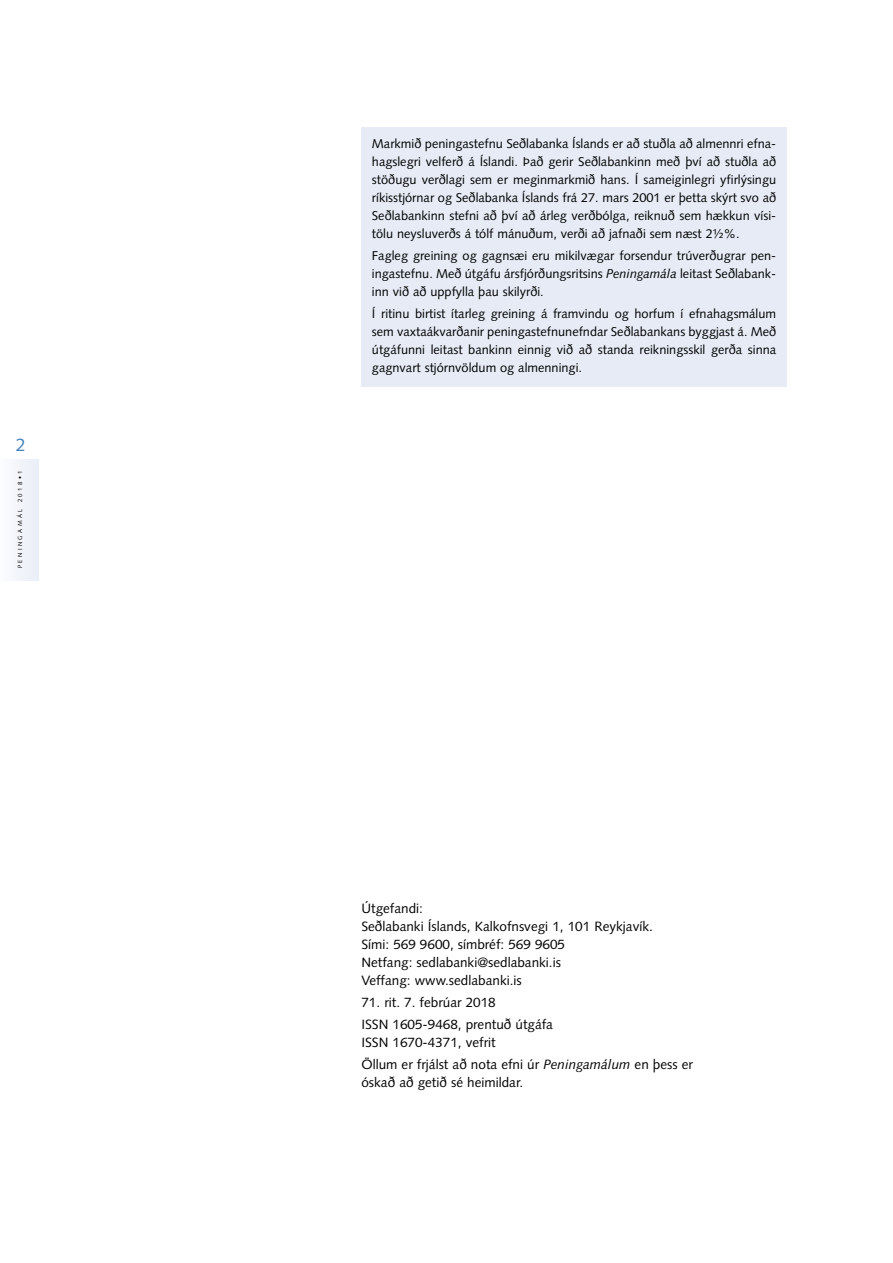
<style>
.page{position:relative;width:893px;height:1263px;background:#fff}
.page>*{position:absolute;margin:0;border:0;box-sizing:border-box;transform-origin:0 0}
.t1{font:18px "Syntax LT Std";color:#4686bf}
.t2{font:13.5px/18px "Syntax LT Std";color:#000}
.t3{font:12.75px/18px "Syntax LT Std";color:#000;text-align:justify}
.t4{font:6px "Syntax LT Std";letter-spacing:.4em;color:#000}
.s1{font-style:italic}
</style>
<div class="page">
<div style="left:0;top:460px;width:39px;height:120px;background:#f2f4fa"></div>
<div style="left:361px;top:128px;width:426px;height:259px;background:#e6ebf5"></div>
<h1 class="t1" style="left:16px;top:434px;width:12px">2</h1>
<p class="t4" style="left:17px;top:568px;width:99px;rotate:-90deg">PENINGAMÁL 2018•1</p>
<p class="t3" style="left:372px;top:134px;width:406px;text-align:left">Markmið peningastefnu Seðlabanka Íslands er að stuðla að almennri efna&shy;hagslegri velferð á Íslandi. Það gerir Seðlabankinn með því að stuðla að stöðugu verðlagi sem er meginmarkmið hans. Í sameiginlegri yfirlýsingu ríkisstjórnar og Seðlabanka Íslands frá 27. mars 2001 er þetta skýrt svo að Seðlabankinn stefni að því að árleg verðbólga, reiknuð sem hækkun vísi&shy;tölu neysluverðs á tólf mánuðum, verði að jafnaði sem næst 2½%.</p>
<p class="t3" style="left:372px;top:247px;width:404px">Fagleg greining og gagnsæi eru mikilvægar forsendur trúverðugrar pen-- ingastefnu. Með útgáfu ársfjórðungsritsins <span class="s1">Peningamála</span> leitast Seðlabank&shy;inn við að uppfylla þau skilyrði.</p>
<p class="t3" style="left:372px;top:305px;width:406px">Í ritinu birtist ítarleg greining á framvindu og horfum í efnahagsmálum sem vaxtaákvarðanir peningastefnunefndar Seðlabankans byggjast á. Með útgáfunni leitast bankinn einnig við að standa reikningsskil gerða sinna gagnvart stjórnvöldum og almenningi.</p>
<p class="t2" style="left:361px;top:899px;width:293px">Útgefandi:<br>Seðlabanki Íslands, Kalkofnsvegi 1, 101 Reykjavík.<br>Sími: 569 9600, símbréf: 569 9605<br>Netfang: sedlabanki@sedlabanki.is<br>Veffang: www.sedlabanki.is</p>
<p class="t2" style="left:361px;top:991px;width:193px;line-height:22.2px">71. rit. 7. febrúar 2018<br>ISSN 1605-9468, prentuð útgáfa</p>
<p class="t2" style="left:361px;top:1031px;width:333px;line-height:22.2px">ISSN 1670-4371, vefrit<br>Öllum er frjálst að nota efni úr <span class="s1">Peningamálum</span> en þess er</p>
<p class="t2" style="left:361px;top:1074px;width:163px">óskað að getið sé heimildar.</p>
</div>
